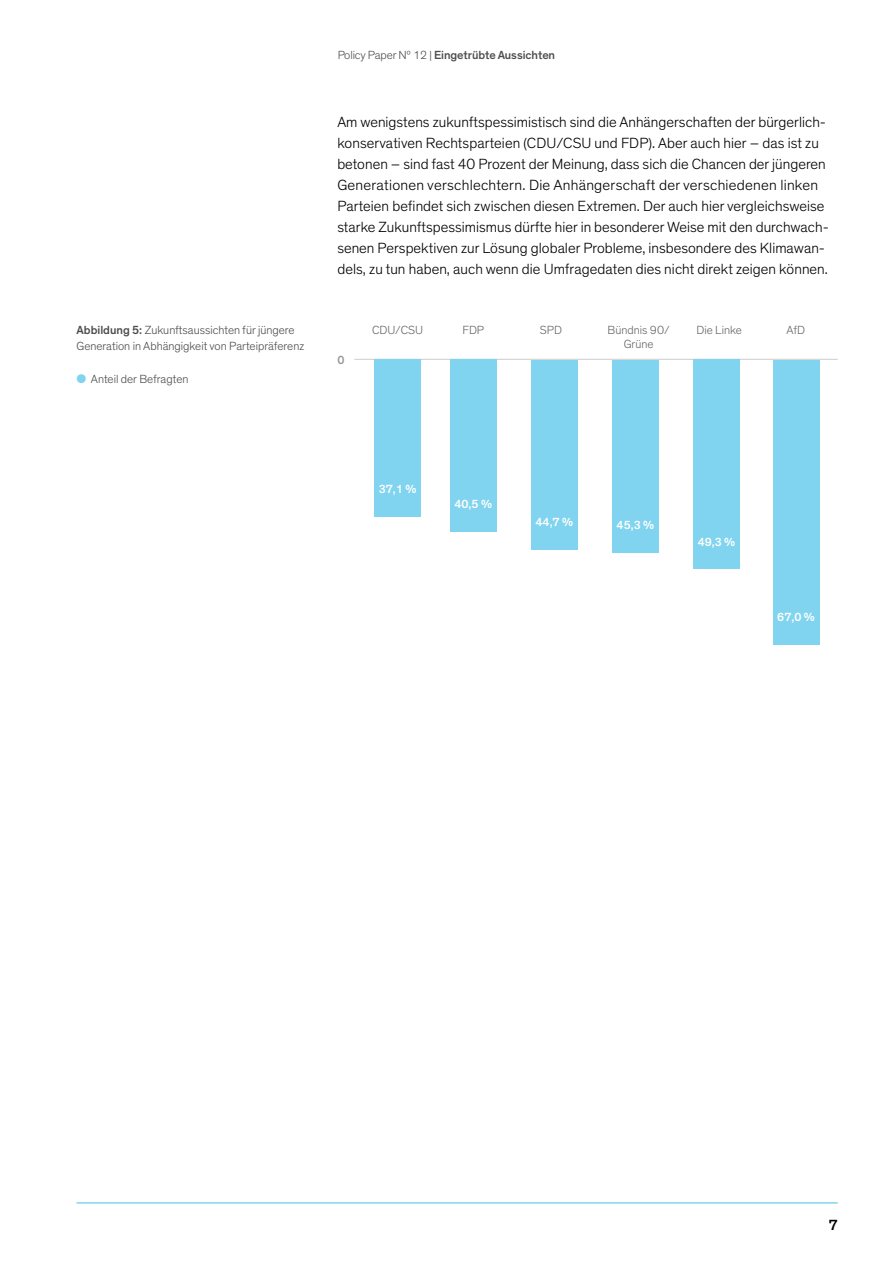
<style>
.page{position:relative;width:893px;height:1263px;background:#fff}
.page>*{position:absolute;margin:0;border:0;box-sizing:border-box;transform-origin:0 0}
.t1{font:300 15px/21px "Theinhardt";letter-spacing:.005em;color:#000}
.t2{font:500 15px "Theinhardt";color:#000}
.t3{font:300 12px/16.5px "Theinhardt";color:#4d4d4d}
.t4{font:300 12px/13.5px "Theinhardt";color:#666;text-align:center}
.t5{font:500 12px "Theinhardt";letter-spacing:-.005em;color:#000}
.t6{font:500 12px "Theinhardt";color:#fff}
.t7{font:500 12px "Theinhardt";color:#999}
.s1{font-weight:500;color:#4b4b4d}
.s2{font-weight:300}
</style>
<div class="page">
<hr style="left:77px;top:1202px;width:761px;height:1px;background:#00a9e0">
<hr style="left:354px;top:359px;width:484px;height:1px;background:#ccc">
<div style="left:374px;top:360px;width:47px;height:157px;background:#80d4ef"></div>
<div style="left:450px;top:360px;width:47px;height:172px;background:#80d4ef"></div>
<div style="left:531px;top:360px;width:47px;height:190px;background:#80d4ef"></div>
<div style="left:612px;top:360px;width:47px;height:192px;background:#80d4ef"></div>
<div style="left:693px;top:360px;width:47px;height:209px;background:#80d4ef"></div>
<div style="left:773px;top:360px;width:46px;height:284px;background:#80d4ef"></div>
<p class="t3" style="left:77px;top:321px;width:229px"><span class="s1">Abbildung 5:</span> Zukunftsaussichten für jüngere<br>Generation in Abhängigkeit von Parteipräferenz</p>
<p class="t3" style="left:91px;top:371px;width:99px">Anteil der Befragten</p>
<p class="t5" style="left:337px;top:48px;width:219px"><span class="s2">Policy Paper Nº 12 |</span> Eingetrübte Aussichten</p>
<p class="t1" style="left:337px;top:112px;width:492px">Am wenigstens zukunftspessimistisch sind die Anhängerschaften der bürgerlich&shy;konservativen Rechtsparteien (CDU/CSU und FDP). Aber auch hier – das ist zu betonen – sind fast 40 Prozent der Meinung, dass sich die Chancen der jüngeren Generationen verschlechtern. Die Anhängerschaft der verschiedenen linken Parteien befindet sich zwischen diesen Extremen. Der auch hier vergleichsweise starke Zukunftspessimismus dürfte hier in besonderer Weise mit den durchwach&shy;senen Perspektiven zur Lösung globaler Probleme, insbesondere des Klimawan&shy;dels, zu tun haben, auch wenn die Umfragedaten dies nicht direkt zeigen können.</p>
<p class="t7" style="left:337px;top:353px;width:9px">0</p>
<p class="t4" style="left:540px;top:324px;width:24px">SPD</p>
<p class="t4" style="left:372px;top:324px;width:53px">CDU/CSU</p>
<p class="t4" style="left:462px;top:324px;width:23px">FDP</p>
<p class="t4" style="left:608px;top:324px;width:64px">Bündnis 90/<br>Grüne</p>
<p class="t4" style="left:697px;top:324px;width:47px">Die Linke</p>
<p class="t4" style="left:786px;top:324px;width:20px">AfD</p>
<p class="t6" style="left:379px;top:482px;width:39px">37,1 %</p>
<p class="t6" style="left:454px;top:497px;width:39px">40,5 %</p>
<p class="t6" style="left:535px;top:515px;width:39px">44,7 %</p>
<p class="t6" style="left:617px;top:518px;width:39px">45,3 %</p>
<p class="t6" style="left:698px;top:534px;width:39px">49,3 %</p>
<p class="t6" style="left:777px;top:610px;width:39px">67,0 %</p>
<p class="t2" style="left:829px;top:1216px;width:10px">7</p>
</div>
